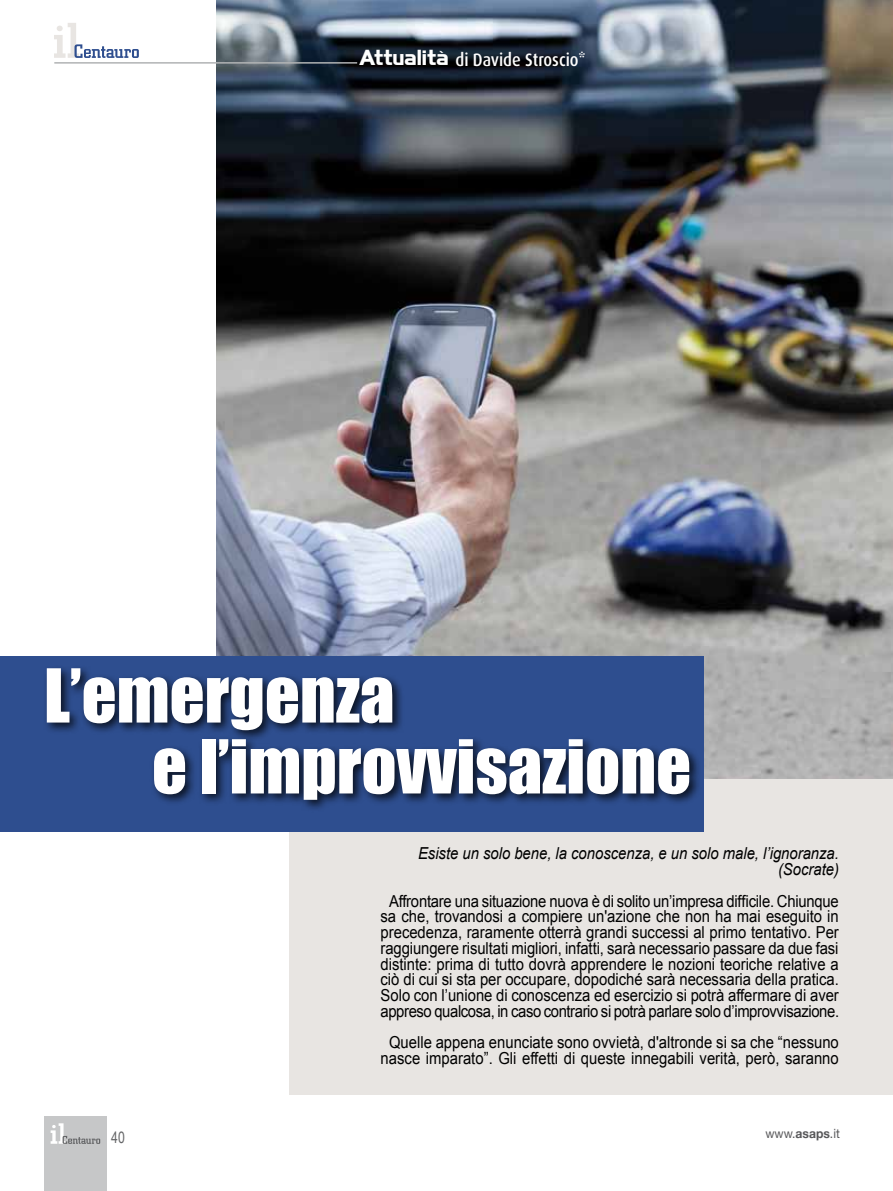
<style>
.page{position:relative;width:893px;height:1191px;background:#fff}
.page>*{position:absolute;margin:0;border:0;box-sizing:border-box;transform-origin:0 0}
.t1{font:68.7px/70.9px "Impact";color:#fff}
.t2{font:500 18px "Dax";color:#fff;scale:.9 1}
.t3{font:16.5px/15.8px "Arial";color:#000;text-align:center;scale:.9 1}
.t4{font:italic 16.5px/15.8px "Arial";color:#000;text-align:right;scale:.9 1}
.t5{font:15.75px "Arial Narrow";color:#646567;scale:.95 1}
.t6{font:12.75px "Helvetica Neue";color:#58585a;scale:.95 1}
.s1{font-family:"Highland Gothic FLF";font-weight:700;font-size:19.5px}
.s2{font-weight:700}
</style>
<div class="page">
<div style="left:289px;top:99px;width:604px;height:995px;background:#e8e5e2"></div>
<img style="left:217px;top:0;width:676px;height:778px">
<div style="left:0;top:656px;width:704px;height:175px;background:#2e4e8f"></div>
<div style="left:45px;top:1116px;width:62px;height:75px;background:#c6c7c8"></div>
<svg style="left:51px;top:1123px;width:49px;height:20px"></svg>
<svg style="left:54px;top:23px;width:85px;height:35px"></svg>
<hr style="left:54px;top:62px;width:303px;height:2px;background:#b1b3b4">
<div style="left:43px;top:665px;width:659px;height:147px;background:#000;opacity:.75"></div>
<p class="t2" style="left:359px;top:49px;width:253px"><span class="s1">Attualità</span> di Davide Stroscio*</p>
<h1 class="t1" style="left:152px;top:658px;width:541px;text-indent:-108px">L’emergenza<br>e l’improvvisazione</h1>
<p class="t5" style="left:111px;top:1125px;width:16px">40</p>
<p class="t4" style="left:418px;top:846px;width:469px">Esiste un solo bene, la conoscenza, e un solo male, l’ignoranza. (Socrate)</p>
<p class="t3" style="left:381px;top:893px;width:511px">Affrontare una situazione nuova è di solito un’impresa difficile. Chiunque sa che, trovandosi a compiere un'azione che non ha mai eseguito in precedenza, raramente otterrà grandi successi al primo tentativo. Per raggiungere risultati migliori, infatti, sarà necessario passare da due fasi distinte: prima di tutto dovrà apprendere le nozioni teoriche relative a ciò di cui si sta per occupare, dopodiché sarà necessaria della pratica.<br>Solo con l’unione di conoscenza ed esercizio si potrà affermare di aver appreso qualcosa, in caso contrario si potrà parlare solo d’improvvisazione.</p>
<p class="t3" style="left:381px;top:1035px;width:511px">Quelle appena enunciate sono ovvietà, d'altronde si sa che “nessuno nasce imparato”. Gli effetti di queste innegabili verità, però, saranno</p>
<p class="t6" style="left:765px;top:1126px;width:80px">www.<span class="s2">asaps</span>.it</p>
</div>
